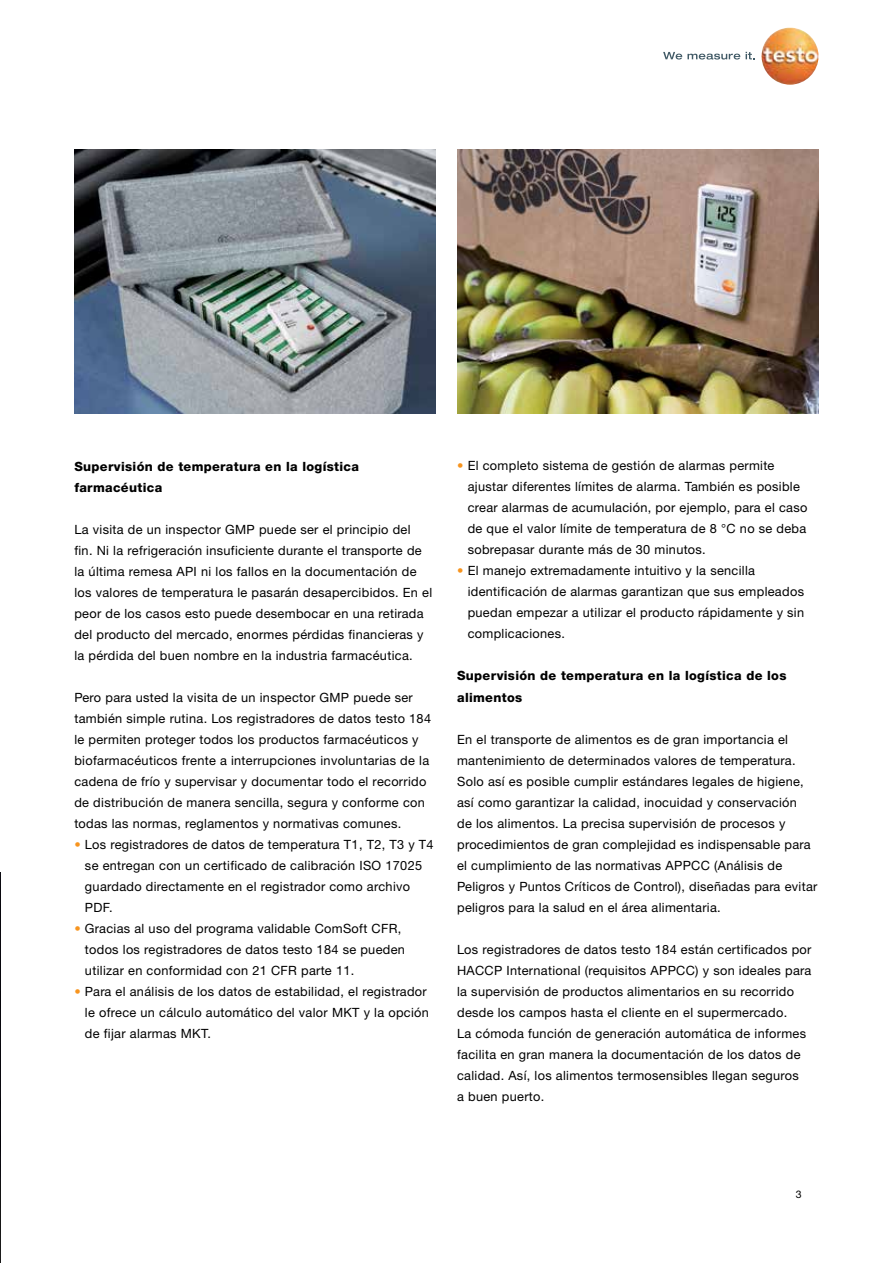
<style>
.page{position:relative;width:893px;height:1263px;background:#fff}
.page>*{position:absolute;margin:0;border:0;box-sizing:border-box;transform-origin:0 0}
.t1{font:12.75px/21px "Helvetica Neue LTW1 G";letter-spacing:.025em;color:#000}
.t2{font:800 12.75px/21px "Helvetica Neue LTW1 G";letter-spacing:.025em;color:#000}
.t3{font:10.5px "Helvetica Neue LTW1 G";color:#000}
.s1{color:#f7941e}
</style>
<div class="page">
<img style="left:0;top:872px;width:1px;height:391px">
<img style="left:74px;top:149px;width:362px;height:264px">
<img style="left:457px;top:149px;width:362px;height:264px">
<img style="left:761px;top:28px;width:58px;height:57px;border-radius:28px">
<svg style="left:663px;top:52px;width:77px;height:8px"></svg>
<svg style="left:746px;top:52px;width:9px;height:7px"></svg>
<p class="t2" style="left:74px;top:455px;width:286px">Supervisión de temperatura en la logística farmacéutica</p>
<p class="t1" style="left:74px;top:518px;width:359px">La visita de un inspector GMP puede ser el principio del<br>fin. Ni la refrigeración insuficiente durante el transporte de la última remesa API ni los fallos en la documentación de los valores de temperatura le pasarán desapercibidos. En el peor de los casos esto puede desembocar en una retirada del producto del mercado, enormes pérdidas financieras y la pérdida del buen nombre en la industria farmacéutica.</p>
<p class="t1" style="left:74px;top:686px;width:358px">Pero para usted la visita de un inspector GMP puede ser también simple rutina. Los registradores de datos testo 184 le permiten proteger todos los productos farmacéuticos y biofarmacéuticos frente a interrupciones involuntarias de la cadena de frío y supervisar y documentar todo el recorrido de distribución de manera sencilla, segura y conforme con todas las normas, reglamentos y normativas comunes.</p>
<p class="t1" style="left:85px;top:833px;width:350px;text-indent:-11px"><span class="s1">•</span> Los registradores de datos de temperatura T1, T2, T3 y T4 se entregan con un certificado de calibración ISO 17025 guardado directamente en el registrador como archivo PDF.</p>
<p class="t1" style="left:85px;top:917px;width:321px;text-indent:-11px"><span class="s1">•</span> Gracias al uso del programa validable ComSoft CFR, todos los registradores de datos testo 184 se pueden utilizar en conformidad con 21 CFR parte 11.</p>
<p class="t1" style="left:85px;top:980px;width:345px;text-indent:-11px"><span class="s1">•</span> Para el análisis de los datos de estabilidad, el registrador le ofrece un cálculo automático del valor MKT y la opción de fijar alarmas MKT.</p>
<p class="t1" style="left:468px;top:455px;width:341px;text-indent:-11px"><span class="s1">•</span> El completo sistema de gestión de alarmas permite ajustar diferentes límites de alarma. También es posible crear alarmas de acumulación, por ejemplo, para el caso de que el valor límite de temperatura de 8 °C no se deba sobrepasar durante más de 30 minutos.</p>
<p class="t1" style="left:468px;top:560px;width:338px;text-indent:-11px"><span class="s1">•</span> El manejo extremadamente intuitivo y la sencilla identificación de alarmas garantizan que sus empleados puedan empezar a utilizar el producto rápidamente y sin complicaciones.</p>
<p class="t2" style="left:457px;top:665px;width:331px">Supervisión de temperatura en la logística de los alimentos</p>
<p class="t1" style="left:457px;top:728px;width:362px">En el transporte de alimentos es de gran importancia el mantenimiento de determinados valores de temperatura.<br>Solo así es posible cumplir estándares legales de higiene, así como garantizar la calidad, inocuidad y conservación<br>de los alimentos. La precisa supervisión de procesos y procedimientos de gran complejidad es indispensable para el cumplimiento de las normativas APPCC (Análisis de Peligros y Puntos Críticos de Control), diseñadas para evitar peligros para la salud en el área alimentaria.</p>
<p class="t1" style="left:457px;top:938px;width:356px">Los registradores de datos testo 184 están certificados por HACCP International (requisitos APPCC) y son ideales para la supervisión de productos alimentarios en su recorrido desde los campos hasta el cliente en el supermercado.<br>La cómoda función de generación automática de informes facilita en gran manera la documentación de los datos de calidad. Así, los alimentos termosensibles llegan seguros<br>a buen puerto.</p>
<p class="t3" style="left:796px;top:1188px;width:7px">3</p>
</div>
